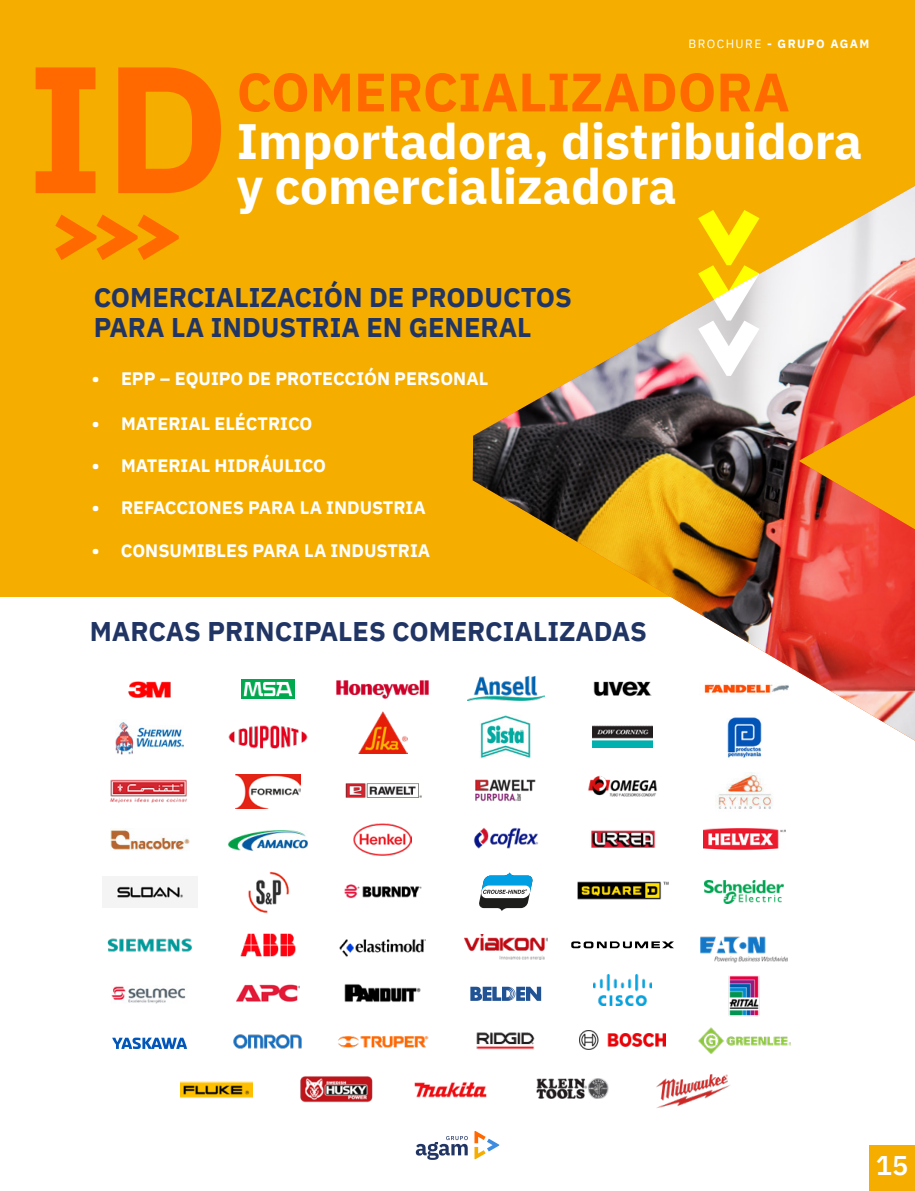
<style>
.page{position:relative;width:915px;height:1191px;background:#fff}
.page>*{position:absolute;margin:0;border:0;box-sizing:border-box;transform-origin:0 0}
.t1{font:700 180px "IBM Plex Sans";color:#ff6900}
.t2{font:700 54px "IBM Plex Sans";color:#ff6900}
.t3{font:700 49.5px/45.6px "IBM Plex Sans";color:#fff}
.t4{font:700 27px/30px "IBM Plex Sans";color:#213565}
.t5{font:600 27px "IBM Plex Sans";color:#fff}
.t6{font:700 18px "IBM Plex Sans";color:#fff}
.t7{font:700 12px "IBM Plex Sans";letter-spacing:.12em;color:#fff}
.s1{font-weight:400}
</style>
<div class="page">
<div style="left:0;top:0;width:914px;height:596px;background:#f5ad00"></div>
<div style="left:869px;top:1145px;width:45px;height:46px;background:#f5ad00"></div>
<svg style="left:474px;top:1131px;width:25px;height:28px"></svg>
<svg style="left:415px;top:1136px;width:52px;height:23px"></svg>
<svg style="left:55px;top:214px;width:124px;height:46px"></svg>
<img style="left:472px;top:186px;width:442px;height:554px">
<svg style="left:697px;top:210px;width:62px;height:166px"></svg>
<img style="left:128px;top:681px;width:43px;height:17px">
<img style="left:107px;top:938px;width:85px;height:14px">
<img style="left:699px;top:672px;width:89px;height:34px">
<img style="left:345px;top:783px;width:77px;height:15px">
<img style="left:577px;top:881px;width:92px;height:19px">
<img style="left:475px;top:779px;width:61px;height:22px">
<img style="left:240px;top:934px;width:55px;height:22px">
<svg style="left:479px;top:872px;width:54px;height:39px"></svg>
<img style="left:464px;top:934px;width:83px;height:25px">
<img style="left:241px;top:679px;width:53px;height:20px">
<img style="left:115px;top:722px;width:69px;height:32px">
<img style="left:111px;top:986px;width:75px;height:18px">
<img style="left:592px;top:725px;width:60px;height:23px">
<img style="left:700px;top:936px;width:87px;height:27px">
<img style="left:339px;top:939px;width:86px;height:18px">
<img style="left:479px;top:714px;width:52px;height:44px">
<svg style="left:571px;top:941px;width:102px;height:8px"></svg>
<img style="left:336px;top:680px;width:92px;height:18px">
<img style="left:467px;top:676px;width:77px;height:24px">
<img style="left:593px;top:672px;width:58px;height:32px">
<img style="left:228px;top:725px;width:79px;height:23px">
<img style="left:358px;top:711px;width:49px;height:43px">
<img style="left:721px;top:714px;width:45px;height:45px">
<img style="left:235px;top:775px;width:65px;height:33px">
<img style="left:110px;top:779px;width:77px;height:24px">
<img style="left:715px;top:772px;width:57px;height:37px">
<img style="left:228px;top:830px;width:79px;height:20px">
<img style="left:110px;top:830px;width:79px;height:20px">
<img style="left:473px;top:827px;width:65px;height:22px">
<img style="left:353px;top:823px;width:58px;height:32px">
<img style="left:591px;top:830px;width:64px;height:18px">
<img style="left:703px;top:828px;width:82px;height:23px">
<img style="left:102px;top:876px;width:95px;height:31px">
<img style="left:248px;top:871px;width:41px;height:43px">
<img style="left:344px;top:884px;width:78px;height:15px">
<img style="left:704px;top:880px;width:79px;height:24px">
<img style="left:236px;top:984px;width:63px;height:18px">
<img style="left:344px;top:984px;width:77px;height:18px">
<svg style="left:470px;top:986px;width:71px;height:14px"></svg>
<img style="left:593px;top:974px;width:58px;height:31px">
<img style="left:728px;top:976px;width:32px;height:41px">
<svg style="left:112px;top:1037px;width:75px;height:12px"></svg>
<img style="left:233px;top:1034px;width:69px;height:15px">
<img style="left:338px;top:1036px;width:91px;height:12px">
<img style="left:476px;top:1032px;width:59px;height:18px">
<img style="left:698px;top:1027px;width:92px;height:26px">
<img style="left:579px;top:1030px;width:86px;height:20px">
<img style="left:300px;top:1076px;width:73px;height:27px">
<img style="left:181px;top:1081px;width:71px;height:17px">
<img style="left:414px;top:1082px;width:73px;height:16px">
<img style="left:536px;top:1078px;width:72px;height:20px">
<img style="left:656px;top:1074px;width:75px;height:34px">
<img style="left:588px;top:775px;width:69px;height:22px">
<p class="t7" style="left:688px;top:34px;width:182px"><span class="s1">BROCHURE</span> - GRUPO AGAM</p>
<h1 class="t1" style="left:27px;top:-14px;width:205px">ID</h1>
<h2 class="t2" style="left:237px;top:49px;width:554px">COMERCIALIZADORA</h2>
<h3 class="t3" style="left:237px;top:114px;width:627px">Importadora, distribuidora y comercializadora</h3>
<h3 class="t4" style="left:94px;top:280px;width:479px">COMERCIALIZACIÓN DE PRODUCTOS<br>PARA LA INDUSTRIA EN GENERAL</h3>
<p class="t6" style="left:92px;top:364px;width:397px">• EPP – EQUIPO DE PROTECCIÓN PERSONAL</p>
<p class="t6" style="left:92px;top:409px;width:222px">• MATERIAL ELÉCTRICO</p>
<p class="t6" style="left:92px;top:451px;width:236px">• MATERIAL HIDRÁULICO</p>
<p class="t6" style="left:92px;top:493px;width:335px">• REFACCIONES PARA LA INDUSTRIA</p>
<p class="t6" style="left:92px;top:536px;width:339px">• CONSUMIBLES PARA LA INDUSTRIA</p>
<h3 class="t4" style="left:90px;top:614px;width:558px">MARCAS PRINCIPALES COMERCIALIZADAS</h3>
<h3 class="t5" style="left:875px;top:1144px;width:34px">15</h3>
</div>
